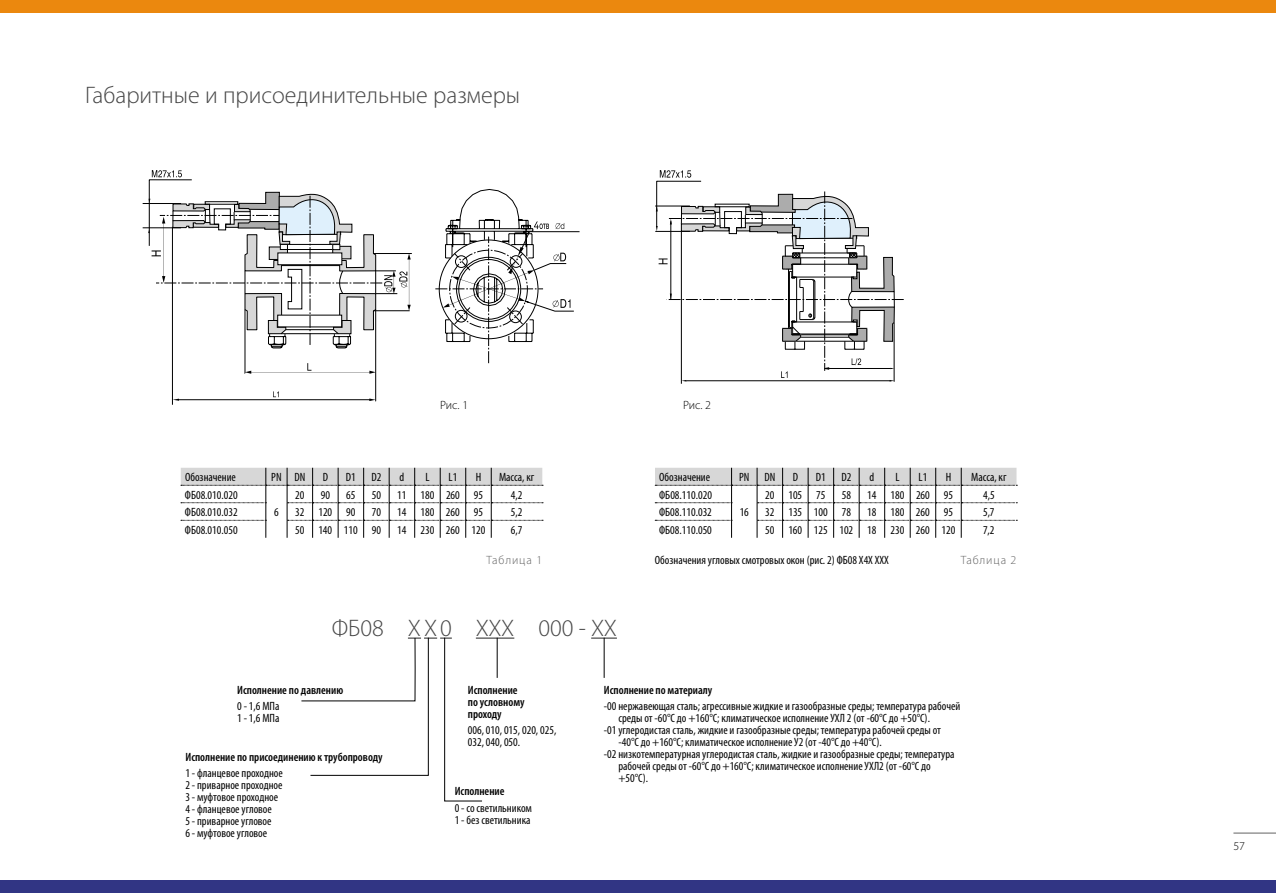
<style>
.page{position:relative;width:1276px;height:893px;background:#fff}
.page>*{position:absolute;margin:0;border:0;box-sizing:border-box;transform-origin:0 0}
.t1{font:300 24px "Myriad Pro";color:#464646}
.t2{font:condensed 12px/12px "Myriad Pro";color:#000}
.t3{font:600 condensed 12px/12px "Myriad Pro";color:#000}
.t4{font:300 12px "Myriad Pro";letter-spacing:.075em;color:#636363}
.t5{font:300 12px "Myriad Pro";color:#000}
</style>
<div class="page">
<hr style="left:476px;top:637px;width:38px;height:2px;background:#464646">
<hr style="left:591px;top:637px;width:26px;height:2px;background:#464646">
<hr style="left:497px;top:638px;width:1px;height:40px;background:#000">
<hr style="left:604px;top:638px;width:1px;height:40px;background:#000">
<svg style="left:301px;top:637px;width:181px;height:164px"></svg>
<svg style="left:181px;top:468px;width:362px;height:70px"></svg>
<svg style="left:655px;top:468px;width:362px;height:70px"></svg>
<hr style="left:143px;top:228px;width:38px;height:1px;background:#000">
<hr style="left:143px;top:203px;width:38px;height:1px;background:#000">
<hr style="left:172px;top:227px;width:1px;height:178px;background:#000">
<hr style="left:375px;top:310px;width:1px;height:91px;background:#000">
<hr style="left:373px;top:253px;width:39px;height:1px;background:#000">
<svg style="left:245px;top:363px;width:131px;height:11px"></svg>
<hr style="left:245px;top:310px;width:1px;height:63px;background:#000">
<svg style="left:148px;top:170px;width:263px;height:179px"></svg>
<hr style="left:179px;top:399px;width:192px;height:1px;background:#000">
<svg style="left:369px;top:398px;width:6px;height:3px"></svg>
<svg style="left:273px;top:391px;width:6px;height:6px"></svg>
<svg style="left:435px;top:189px;width:145px;height:174px"></svg>
<hr style="left:655px;top:231px;width:35px;height:1px;background:#000">
<hr style="left:655px;top:206px;width:35px;height:1px;background:#000">
<hr style="left:681px;top:231px;width:1px;height:153px;background:#000">
<svg style="left:656px;top:170px;width:247px;height:212px"></svg>
<hr style="left:1233px;top:833px;width:43px;height:1px;background:#636363">
<div style="left:0;top:880px;width:1276px;height:13px;background:#313584"></div>
<div style="left:0;top:0;width:1276px;height:13px;background:#eb880e"></div>
<h1 class="t1" style="left:85px;top:82px;width:437px">Габаритные и присоединительные размеры</h1>
<p class="t5" style="left:440px;top:399px;width:30px">Рис. 1</p>
<p class="t5" style="left:683px;top:399px;width:30px">Рис. 2</p>
<p class="t2" style="left:185px;top:471px;width:52px">Обозначение</p>
<p class="t2" style="left:271px;top:471px;width:36px">PN DN</p>
<p class="t2" style="left:323px;top:471px;width:7px">D</p>
<p class="t2" style="left:346px;top:471px;width:11px">D1</p>
<p class="t2" style="left:371px;top:471px;width:11px">D2</p>
<p class="t2" style="left:399px;top:471px;width:6px">d</p>
<p class="t2" style="left:425px;top:471px;width:6px">L</p>
<p class="t2" style="left:448px;top:471px;width:10px">L1</p>
<p class="t2" style="left:476px;top:471px;width:7px">H</p>
<p class="t2" style="left:499px;top:471px;width:37px">Масса, кг</p>
<p class="t2" style="left:185px;top:488px;width:54px">ФБ08.010.020</p>
<p class="t2" style="left:274px;top:506px;width:6px">6</p>
<p class="t2" style="left:295px;top:488px;width:11px">20</p>
<p class="t2" style="left:321px;top:488px;width:11px">90</p>
<p class="t2" style="left:346px;top:488px;width:11px">65</p>
<p class="t2" style="left:372px;top:488px;width:11px">50</p>
<p class="t2" style="left:397px;top:488px;width:87px">11 180 260 95</p>
<p class="t2" style="left:511px;top:488px;width:13px">4,2</p>
<p class="t2" style="left:185px;top:506px;width:54px">ФБ08.010.032</p>
<p class="t2" style="left:295px;top:506px;width:62px">32 120 90</p>
<p class="t2" style="left:372px;top:506px;width:11px">70</p>
<p class="t2" style="left:397px;top:506px;width:87px">14 180 260 95</p>
<p class="t2" style="left:511px;top:506px;width:13px">5,2</p>
<p class="t2" style="left:185px;top:523px;width:54px">ФБ08.010.050</p>
<p class="t2" style="left:295px;top:523px;width:87px">50 140 110 90</p>
<p class="t2" style="left:397px;top:523px;width:90px">14 230 260 120</p>
<p class="t2" style="left:511px;top:523px;width:13px">6,7</p>
<p class="t4" style="left:486px;top:554px;width:57px">Таблица 1</p>
<h1 class="t1" style="left:332px;top:614px;width:287px">ФБ08 XX0 XXX 000 - XX</h1>
<p class="t2" style="left:659px;top:471px;width:52px">Обозначение</p>
<p class="t2" style="left:739px;top:471px;width:38px">PN DN</p>
<p class="t2" style="left:792px;top:471px;width:7px">D</p>
<p class="t2" style="left:816px;top:471px;width:11px">D1</p>
<p class="t2" style="left:841px;top:471px;width:11px">D2</p>
<p class="t2" style="left:869px;top:471px;width:6px">d</p>
<p class="t2" style="left:895px;top:471px;width:6px">L</p>
<p class="t2" style="left:918px;top:471px;width:10px">L1</p>
<p class="t2" style="left:945px;top:471px;width:7px">H</p>
<p class="t2" style="left:971px;top:471px;width:37px">Масса, кг</p>
<p class="t2" style="left:659px;top:488px;width:54px">ФБ08.110.020</p>
<p class="t2" style="left:739px;top:506px;width:11px">16</p>
<p class="t2" style="left:765px;top:488px;width:62px">20 105 75</p>
<p class="t2" style="left:841px;top:488px;width:11px">58</p>
<p class="t2" style="left:867px;top:488px;width:87px">14 180 260 95</p>
<p class="t2" style="left:983px;top:488px;width:13px">4,5</p>
<p class="t2" style="left:659px;top:506px;width:54px">ФБ08.110.032</p>
<p class="t2" style="left:765px;top:506px;width:87px">32 135 100 78</p>
<p class="t2" style="left:867px;top:506px;width:87px">18 180 260 95</p>
<p class="t2" style="left:983px;top:506px;width:13px">5,7</p>
<p class="t2" style="left:659px;top:523px;width:54px">ФБ08.110.050</p>
<p class="t2" style="left:765px;top:523px;width:192px">50 160 125 102 18 230 260 120</p>
<p class="t2" style="left:983px;top:523px;width:13px">7,2</p>
<p class="t2" style="left:655px;top:554px;width:235px">Обозначения угловых смотровых окон (рис. 2) ФБ08 Х4Х XXX</p>
<p class="t4" style="left:961px;top:554px;width:57px">Таблица 2</p>
<p class="t3" style="left:237px;top:684px;width:107px">Исполнение по давлению</p>
<p class="t2" style="left:237px;top:700px;width:44px">0 - 1,6 МПа<br>1 - 1,6 МПа</p>
<p class="t3" style="left:185px;top:751px;width:199px">Исполнение по присоединению к трубопроводу</p>
<p class="t2" style="left:185px;top:767px;width:99px">1 - фланцевое проходное<br>2 - приварное проходное<br>3 - муфтовое проходное<br>4 - фланцевое угловое<br>5 - приварное угловое<br>6 - муфтовое угловое</p>
<p class="t3" style="left:468px;top:684px;width:58px">Исполнение по условному проходу</p>
<p class="t2" style="left:468px;top:724px;width:90px">006, 010, 015, 020, 025,<br>032, 040, 050.</p>
<p class="t3" style="left:455px;top:786px;width:51px">Исполнение</p>
<p class="t2" style="left:455px;top:801px;width:79px">0 - со светильником<br>1 - без светильника</p>
<p class="t3" style="left:604px;top:684px;width:110px">Исполнение по материалу</p>
<p class="t2" style="left:604px;top:700px;width:358px">-00 нержавеющая сталь; агрессивные жидкие и газообразные среды; температура рабочей</p>
<p class="t2" style="left:618px;top:712px;width:313px">среды от -60°С до +160°С; климатическое исполнение УХЛ 2 (от -60°С до +50°С).</p>
<p class="t2" style="left:604px;top:724px;width:339px">-01 углеродистая сталь, жидкие и газообразные среды; температура рабочей среды от</p>
<p class="t2" style="left:618px;top:736px;width:265px">-40°С до +160°С; климатическое исполнение У2 (от -40°С до +40°С).</p>
<p class="t2" style="left:604px;top:748px;width:352px">-02 низкотемпературная углеродистая сталь, жидкие и газообразные среды; температура</p>
<p class="t2" style="left:618px;top:760px;width:314px">рабочей среды от -60°С до +160°С; климатическое исполнение УХЛ2 (от -60°С до</p>
<p class="t2" style="left:618px;top:772px;width:31px">+50°С).</p>
<p class="t5" style="left:1233px;top:840px;width:13px">57</p>
</div>
